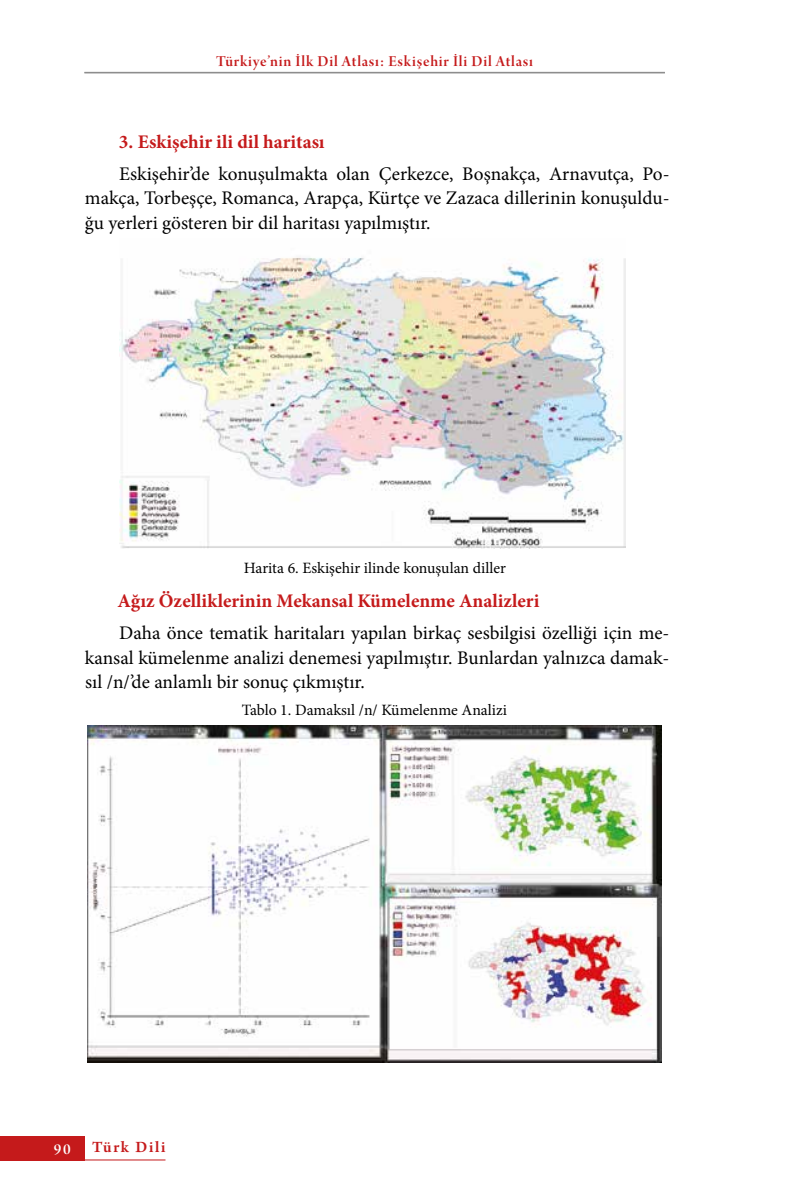
<style>
.page{position:relative;width:794px;height:1191px;background:#fff}
.page>*{position:absolute;margin:0;border:0;box-sizing:border-box;transform-origin:0 0}
.t1{font:19.25px/24.5px "Minion Pro";color:#000;text-align:justify}
.t2{font:700 19.25px "Minion Pro";color:#c51a1b}
.t3{font:600 16.62px "Arno Pro";letter-spacing:.1em;color:#c51a1b}
.t4{font:16.1px "Arno Pro Smbd Display";letter-spacing:.05em;color:#c51a1b}
.t5{font:16.1px "Arno Pro Smbd Display";color:#fff}
.t6{font:15.75px "Minion Pro";letter-spacing:-.005em;color:#000}
</style>
<div class="page">
<hr style="left:84px;top:72px;width:581px;height:1px;background:#878787">
<hr style="left:84px;top:73px;width:581px;height:1px;background:#878787">
<div style="left:0;top:1135px;width:84px;height:25px;background:#c51a1b"></div>
<hr style="left:84px;top:1159px;width:81px;height:1px;background:#c51a1b">
<img style="left:120px;top:257px;width:505px;height:291px">
<img style="left:87px;top:725px;width:575px;height:337px">
<p class="t4" style="left:216px;top:52px;width:318px">Türkiye’nin İlk Dil Atlası: Eskişehir İli Dil Atlası</p>
<p class="t2" style="left:119px;top:128px;width:207px">3. Eskişehir ili dil haritası</p>
<p class="t1" style="left:85px;top:162px;width:586px;text-indent:34px">Eskişehir’de konuşulmakta olan Çerkezce, Boşnakça, Arnavutça, Po&shy;makça, Torbeşçe, Romanca, Arapça, Kürtçe ve Zazaca dillerinin konuşuldu&shy;ğu yerleri gösteren bir dil haritası yapılmıştır.</p>
<p class="t6" style="left:244px;top:557px;width:263px">Harita 6. Eskişehir ilinde konuşulan diller</p>
<p class="t2" style="left:117px;top:587px;width:423px">Ağız Özelliklerinin Mekansal Kümelenme Analizleri</p>
<p class="t1" style="left:85px;top:621px;width:586px;text-indent:34px">Daha önce tematik haritaları yapılan birkaç sesbilgisi özelliği için me&shy;kansal kümelenme analizi denemesi yapılmıştır. Bunlardan yalnızca damak&shy;sıl /n/’de anlamlı bir sonuç çıkmıştır.</p>
<p class="t6" style="left:242px;top:699px;width:267px">Tablo 1. Damaksıl /n/ Kümelenme Analizi</p>
<p class="t5" style="left:54px;top:1140px;width:18px">90</p>
<p class="t3" style="left:92px;top:1137px;width:75px">Türk Dili</p>
</div>
